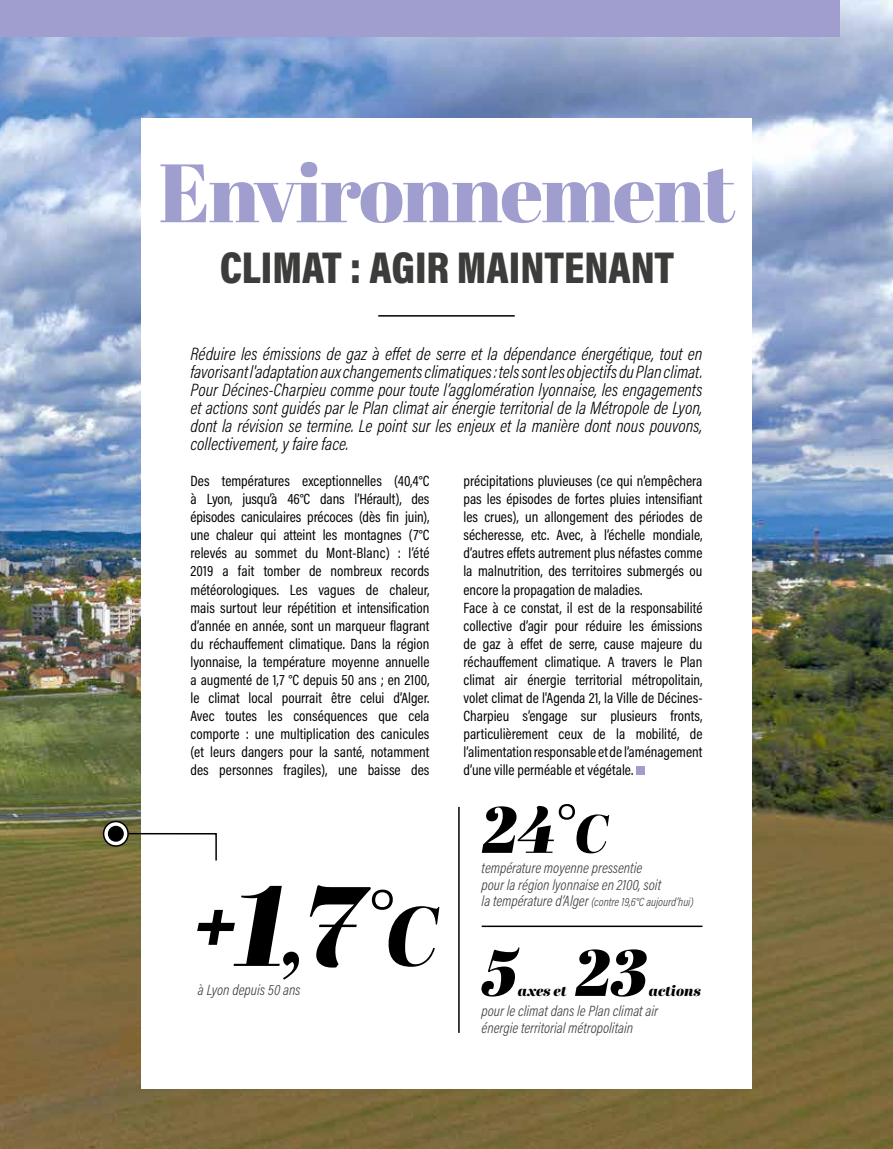
<style>
.page{position:relative;width:893px;height:1149px;background:#fff}
.page>*{position:absolute;margin:0;border:0;box-sizing:border-box;transform-origin:0 0}
.t1{font:italic 112.5px "Abril Fatface";color:#000}
.t2{font:82.5px "Abril Fatface";letter-spacing:-.02em;color:#9f9ece}
.t3{font:italic 65.4px/142.9px "Abril Fatface";color:#000}
.t4{font:900 45px "Acumin Pro Cond";color:#3c3c3b}
.t5{font:italic 300 18px/18px "Acumin Pro Cond";color:#000;text-align:justify}
.t6{font:15px/18px "Acumin Pro Cond";color:#000;text-align:justify}
.t7{font:italic 300 15px/16.5px "Acumin Pro Cond";color:#3c3c3b}
.t8{font:italic 15px "Abril Fatface";color:#000}
.t9{font:italic 300 12px "Acumin Pro Cond";color:#3c3c3b}
.s1{font-size:54px}
.s2{font-size:15px}
.s3{font-size:88.5px}
.s4{font-size:84px}
</style>
<div class="page">
<img style="left:0;top:0;width:893px;height:1148px">
<div style="left:0;top:0;width:839px;height:36px;background:#9f9ece"></div>
<div style="left:141px;top:118px;width:611px;height:969px;background:#fff"></div>
<hr style="left:378px;top:315px;width:137px;height:1px;background:#000">
<div style="left:636px;top:765px;width:8px;height:9px;background:#9f9ece"></div>
<svg style="left:197px;top:909px;width:38px;height:36px"></svg>
<hr style="left:458px;top:806px;width:2px;height:226px;background:#000">
<hr style="left:482px;top:925px;width:220px;height:1px;background:#000">
<svg style="left:116px;top:831px;width:101px;height:30px"></svg>
<svg style="left:104px;top:821px;width:24px;height:24px"></svg>
<div style="left:103px;top:820px;width:26px;height:26px;border:2px solid #000;border-radius:50%"></div>
<div style="left:108px;top:825px;width:16px;height:16px;background:#000;border-radius:50%"></div>
<h2 class="t2" style="left:159px;top:135px;width:578px">Environnement</h2>
<h3 class="t4" style="left:220px;top:238px;width:456px">CLIMAT : AGIR MAINTENANT</h3>
<p class="t5" style="left:190px;top:344px;width:514px">Réduire les émissions de gaz à effet de serre et la dépendance énergétique, tout en favorisant l'adaptation aux changements climatiques : tels sont les objectifs du Plan climat.<br>Pour Décines-Charpieu comme pour toute l’agglomération lyonnaise, les engagements et actions sont guidés par le Plan climat air énergie territorial de la Métropole de Lyon, dont la révision se termine. Le point sur les enjeux et la manière dont nous pouvons, collectivement, y faire face.</p>
<p class="t6" style="left:190px;top:472px;width:240px">Des températures exceptionnelles (40,4°C à Lyon, jusqu’à 46°C dans l’Hérault), des épisodes caniculaires précoces (dès fin juin), une chaleur qui atteint les montagnes (7°C relevés au sommet du Mont-Blanc) : l’été 2019 a fait tomber de nombreux records météorologiques. Les vagues de chaleur, mais surtout leur répétition et intensification d’année en année, sont un marqueur flagrant du réchauffement climatique. Dans la région lyonnaise, la température moyenne annuelle a augmenté de 1,7 °C depuis 50 ans ; en 2100, le climat local pourrait être celui d’Alger.<br>Avec toutes les conséquences que cela comporte : une multiplication des canicules (et leurs dangers pour la santé, notamment des personnes fragiles), une baisse des</p>
<p class="t6" style="left:463px;top:472px;width:240px;text-align:left">précipitations pluvieuses (ce qui n’empêchera pas les épisodes de fortes pluies intensifiant les crues), un allongement des périodes de sécheresse, etc. Avec, à l’échelle mondiale, d’autres effets autrement plus néfastes comme la malnutrition, des territoires submergés ou encore la propagation de maladies.<br>Face à ce constat, il est de la responsabilité collective d’agir pour réduire les émissions de gaz à effet de serre, cause majeure du réchauffement climatique. A travers le Plan climat air énergie territorial métropolitain, volet climat de l'Agenda 21, la Ville de Décines-Charpieu s’engage sur plusieurs fronts, particulièrement ceux de la mobilité, de l’alimentation responsable et de l’aménagement d’une ville perméable et végétale.</p>
<h3 class="t3" style="left:482px;top:755px;width:128px">24°<span class="s1">C<br></span>5</h3>
<p class="t7" style="left:482px;top:859px;width:181px">température moyenne pressentie pour la région lyonnaise en 2100, soit</p>
<p class="t9" style="left:482px;top:894px;width:214px"><span class="s2">la température d’Alger</span> (contre 19,6°C aujourd’hui)</p>
<h1 class="t1" style="left:198px;top:845px;width:241px"><sup>+</sup>1<span class="s3">,</span>7<span class="s4">°C</span></h1>
<h3 class="t3" style="left:575px;top:898px;width:75px">23</h3>
<p class="t7" style="left:198px;top:980px;width:104px">à Lyon depuis 50 ans</p>
<p class="t8" style="left:649px;top:979px;width:54px">actions</p>
<p class="t8" style="left:518px;top:979px;width:50px">axes et</p>
<p class="t7" style="left:482px;top:1002px;width:178px">pour le climat dans le Plan climat air énergie territorial métropolitain</p>
</div>
